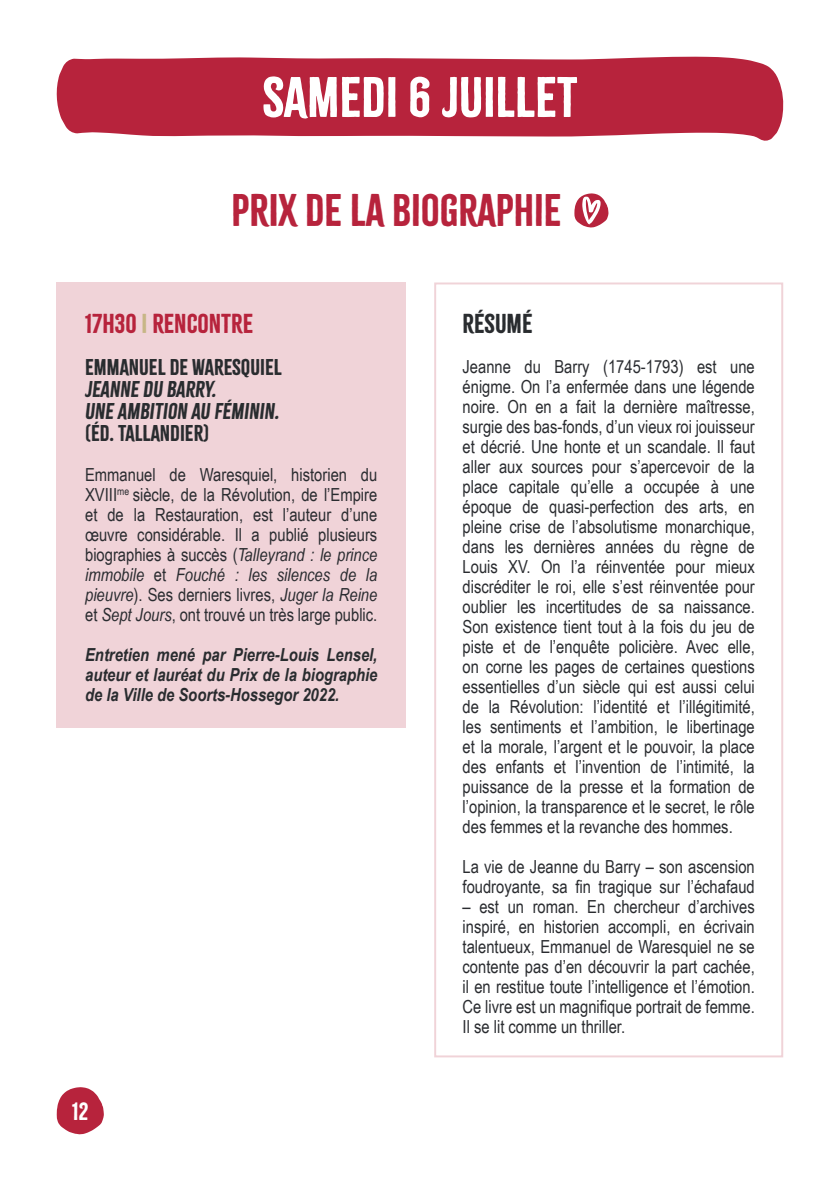
<style>
.page{position:relative;width:840px;height:1191px;background:#fff}
.page>*{position:absolute;margin:0;border:0;box-sizing:border-box;transform-origin:0 0}
.t1{font:50px "Citrus Gothic Solid";color:#fff}
.t2{font:40px "Citrus Gothic Solid";color:#b7233c}
.t3{font:24px "Citrus Gothic Solid";color:#b7233c}
.t4{font:24px "Citrus Gothic Solid";color:#292c2f}
.t5{font:22px "Citrus Gothic Solid";color:#fff}
.t6{font:20px "Citrus Gothic Solid";color:#292c2f}
.t7{font:italic 20px/22px "Citrus Gothic Solid";color:#292c2f}
.t8{font:18px/20px "Arial Narrow";color:#2a2c30;text-align:justify}
.t9{font:italic 700 18px/20px "Arial Narrow";color:#292c2f;text-align:justify}
.s1{color:#c7b686}
.s2{font-style:italic}
</style>
<div class="page">
<svg style="left:56px;top:56px;width:727px;height:85px;fill:#b7233c"></svg>
<svg style="left:57px;top:1087px;width:47px;height:47px"></svg>
<div style="left:57px;top:282px;width:348px;height:446px;background:#f0d3d8"></div>
<svg style="left:574px;top:193px;width:34px;height:35px"></svg>
<p class="t1" style="left:262px;top:66px;width:316px">SAMEDI 6 JUILLET</p>
<p class="t2" style="left:231px;top:185px;width:331px">PRIX DE LA BIOGRAPHIE</p>
<p class="t3" style="left:85px;top:308px;width:169px">17H30 <span class="s1">I</span> RENCONTRE</p>
<p class="t6" style="left:85px;top:354px;width:198px">EMMANUEL DE WARESQUIEL</p>
<p class="t7" style="left:85px;top:378px;width:195px">JEANNE DU BARRY.<br>UNE AMBITION AU FÉMININ.</p>
<p class="t6" style="left:85px;top:420px;width:126px">(ÉD. TALLANDIER)</p>
<p class="t8" style="left:85px;top:463px;width:293px">Emmanuel de Waresquiel, historien du XVIII<sup>me</sup> siècle, de la Révolution, de l’Empire et de la Restauration, est l’auteur d’une œuvre considérable. Il a publié plusieurs biographies à succès (<span class="s2">Talleyrand : le prince immobile</span> et <span class="s2">Fouché : les silences de la pieuvre</span>). Ses derniers livres, <span class="s2">Juger la Reine </span>et <span class="s2">Sept Jours</span>, ont trouvé un très large public.</p>
<p class="t9" style="left:85px;top:643px;width:293px">Entretien mené par Pierre-Louis Lensel, auteur et lauréat du Prix de la biographie de la Ville de Soorts-Hossegor 2022.</p>
<p class="t5" style="left:72px;top:1097px;width:17px">12</p>
<p class="t4" style="left:462px;top:308px;width:71px">RÉSUMÉ</p>
<p class="t8" style="left:462px;top:355px;width:293px">Jeanne du Barry (1745-1793) est une énigme. On l’a enfermée dans une légende noire. On en a fait la dernière maîtresse, surgie des bas-fonds, d’un vieux roi jouisseur et décrié. Une honte et un scandale. Il faut aller aux sources pour s’apercevoir de la place capitale qu’elle a occupée à une époque de quasi-perfection des arts, en pleine crise de l’absolutisme monarchique, dans les dernières années du règne de Louis XV. On l’a réinventée pour mieux discréditer le roi, elle s’est réinventée pour oublier les incertitudes de sa naissance.<br>Son existence tient tout à la fois du jeu de piste et de l’enquête policière. Avec elle, on corne les pages de certaines questions essentielles d’un siècle qui est aussi celui de la Révolution: l’identité et l’illégitimité, les sentiments et l’ambition, le libertinage et la morale, l’argent et le pouvoir, la place des enfants et l’invention de l’intimité, la puissance de la presse et la formation de l’opinion, la transparence et le secret, le rôle des femmes et la revanche des hommes.</p>
<p class="t8" style="left:462px;top:855px;width:293px">La vie de Jeanne du Barry – son ascension foudroyante, sa fin tragique sur l’échafaud</p>
<p class="t8" style="left:462px;top:895px;width:293px">– est un roman. En chercheur d’archives inspiré, en historien accompli, en écrivain talentueux, Emmanuel de Waresquiel ne se contente pas d’en découvrir la part cachée, il en restitue toute l’intelligence et l’émotion.<br>Ce livre est un magnifique portrait de femme.<br>Il se lit comme un thriller.</p>
</div>
